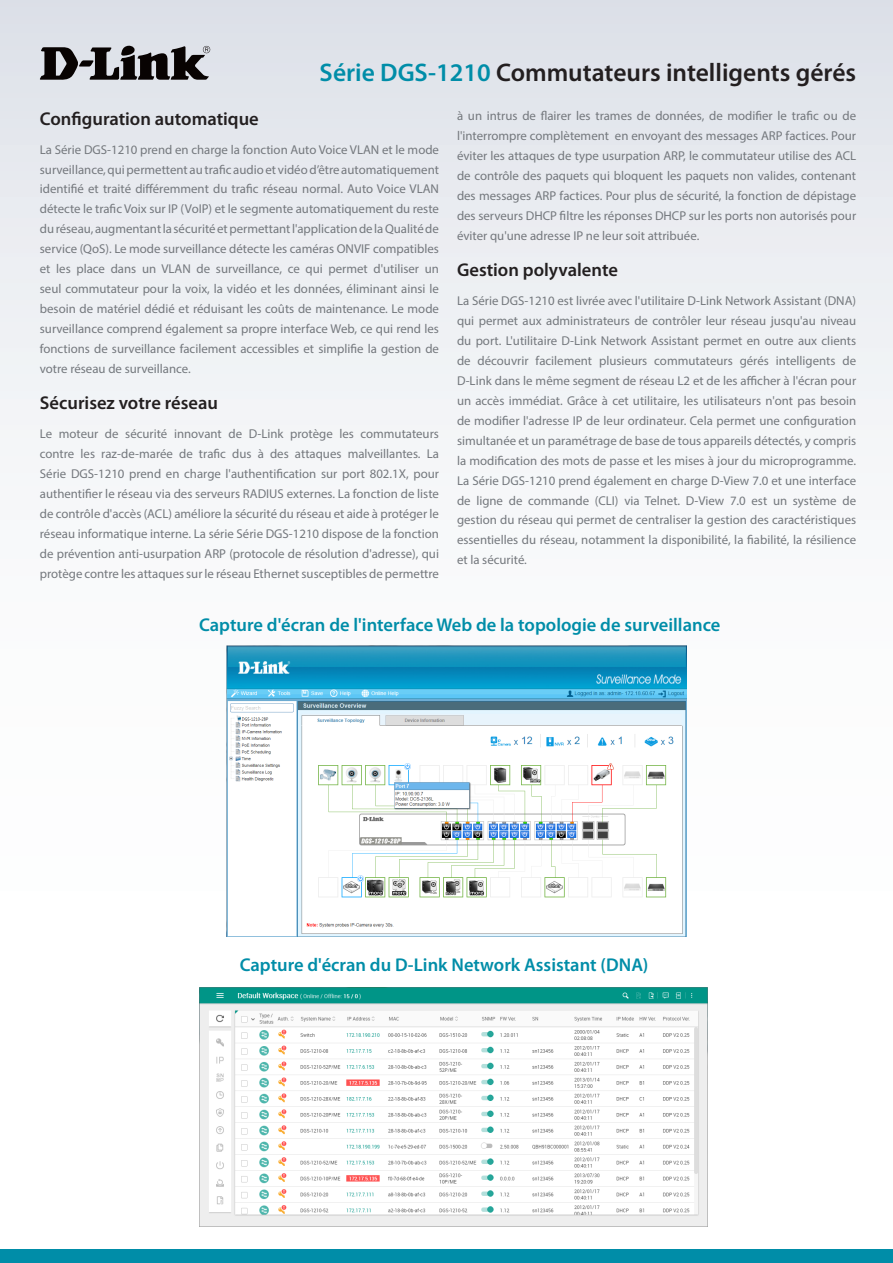
<style>
.page{position:relative;width:893px;height:1263px;background:#fff}
.page>*{position:absolute;margin:0;border:0;box-sizing:border-box;transform-origin:0 0}
.t1{font:600 25.5px "Myriad Pro";color:#231f20}
.Image_Title{font:600 18.6px "Myriad Pro";color:#008da8}
.Description_Topic{font:600 18.6px "Myriad Pro";color:#231f20}
.Description_Text{font:12.9px/20px "Myriad Pro";color:#74787d;text-align:justify}
.s1{color:#008da8}
</style>
<div class="page">
<div style="left:0;top:0;width:893px;height:1084px;background:linear-gradient(to bottom,#e3e6ec,#fff)"></div>
<div style="left:0;top:1249px;width:893px;height:14px;background:#008da8"></div>
<svg style="left:40px;top:46px;width:170px;height:34px"></svg>
<img style="left:226px;top:645px;width:461px;height:291px">
<img style="left:199px;top:987px;width:508px;height:239px">
<h1 class="t1" style="left:320px;top:56px;width:538px"><span class="s1">Série DGS-1210</span> Commutateurs intelligents gérés</h1>
<p class="Description_Topic" style="left:40px;top:107px;width:220px">Configuration automatique</p>
<p class="Description_Text" style="left:40px;top:139px;width:401px">La Série DGS-1210 prend en charge la fonction Auto Voice VLAN et le mode surveillance, qui permettent au trafic audio et vidéo d’être automatiquement identifié et traité différemment du trafic réseau normal. Auto Voice VLAN détecte le trafic Voix sur IP (VoIP) et le segmente automatiquement du reste du réseau, augmentant la sécurité et permettant l'application de la Qualité de service (QoS). Le mode surveillance détecte les caméras ONVIF compatibles et les place dans un VLAN de surveillance, ce qui permet d'utiliser un seul commutateur pour la voix, la vidéo et les données, éliminant ainsi le besoin de matériel dédié et réduisant les coûts de maintenance. Le mode surveillance comprend également sa propre interface Web, ce qui rend les fonctions de surveillance facilement accessibles et simplifie la gestion de votre réseau de surveillance.</p>
<p class="Description_Topic" style="left:40px;top:391px;width:180px">Sécurisez votre réseau</p>
<p class="Description_Text" style="left:40px;top:423px;width:401px">Le moteur de sécurité innovant de D-Link protège les commutateurs contre les raz-de-marée de trafic dus à des attaques malveillantes. La Série DGS-1210 prend en charge l'authentification sur port 802.1X, pour authentifier le réseau via des serveurs RADIUS externes. La fonction de liste de contrôle d'accès (ACL) améliore la sécurité du réseau et aide à protéger le réseau informatique interne. La série Série DGS-1210 dispose de la fonction de prévention anti-usurpation ARP (protocole de résolution d'adresse), qui protège contre les attaques sur le réseau Ethernet susceptibles de permettre</p>
<p class="Description_Text" style="left:457px;top:106px;width:401px">à un intrus de flairer les trames de données, de modifier le trafic ou de l'interrompre complètement en envoyant des messages ARP factices. Pour éviter les attaques de type usurpation ARP, le commutateur utilise des ACL de contrôle des paquets qui bloquent les paquets non valides, contenant des messages ARP factices. Pour plus de sécurité, la fonction de dépistage des serveurs DHCP filtre les réponses DHCP sur les ports non autorisés pour éviter qu'une adresse IP ne leur soit attribuée.</p>
<p class="Description_Topic" style="left:457px;top:258px;width:162px">Gestion polyvalente</p>
<p class="Description_Text" style="left:457px;top:290px;width:401px">La Série DGS-1210 est livrée avec l'utilitaire D-Link Network Assistant (DNA) qui permet aux administrateurs de contrôler leur réseau jusqu'au niveau du port. L'utilitaire D-Link Network Assistant permet en outre aux clients de découvrir facilement plusieurs commutateurs gérés intelligents de D-Link dans le même segment de réseau L2 et de les afficher à l'écran pour un accès immédiat. Grâce à cet utilitaire, les utilisateurs n'ont pas besoin de modifier l'adresse IP de leur ordinateur. Cela permet une configuration simultanée et un paramétrage de base de tous appareils détectés, y compris la modification des mots de passe et les mises à jour du microprogramme.<br>La Série DGS-1210 prend également en charge D-View 7.0 et une interface de ligne de commande (CLI) via Telnet. D-View 7.0 est un système de gestion du réseau qui permet de centraliser la gestion des caractéristiques essentielles du réseau, notamment la disponibilité, la fiabilité, la résilience et la sécurité.</p>
<p class="Image_Title" style="left:199px;top:612px;width:523px">Capture d'écran de l'interface Web de la topologie de surveillance</p>
<p class="Image_Title" style="left:240px;top:953px;width:410px">Capture d'écran du D-Link Network Assistant (DNA)</p>
</div>
